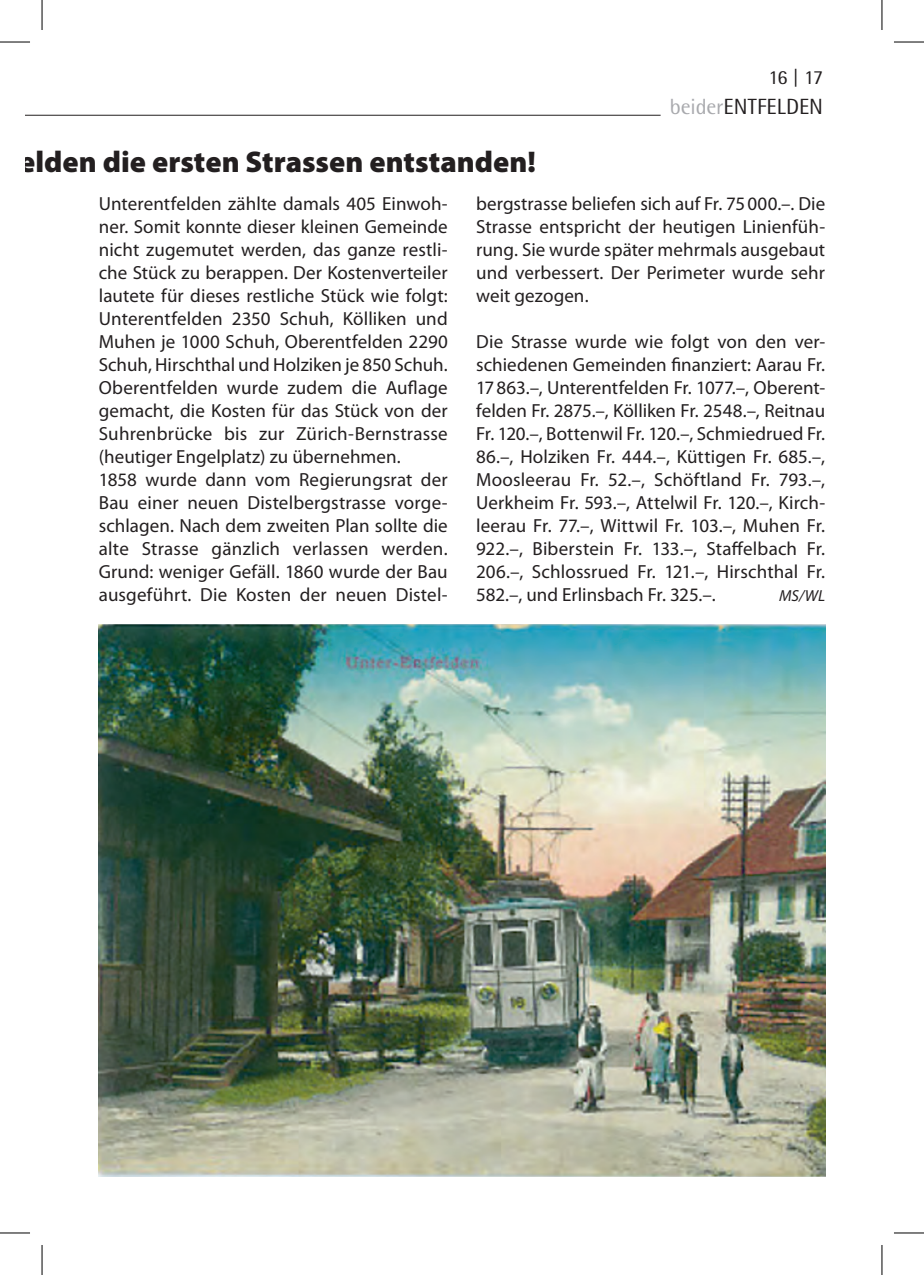
<style>
.page{position:relative;width:924px;height:1275px;background:#fff}
.page>*{position:absolute;margin:0;border:0;box-sizing:border-box;transform-origin:0 0}
.t1{font:900 30px "Myriad Pro";color:#231f20}
.t2{font:22px "Rotis Semi Sans Std";letter-spacing:-.005em;color:#231f20}
.t3{font:20px "Rotis Semi Sans Std";color:#231f20}
.t4{font:19px/23px "Myriad Pro";letter-spacing:.005em;color:#231f20;text-align:justify}
.t5{font:italic 16px "Myriad Pro";color:#231f20}
.s1{color:#a8a9ad}
</style>
<div class="page">
<hr style="left:25px;top:115px;width:635px;height:1px;background:#231f20">
<img style="left:99px;top:624px;width:725px;height:552px">
<hr style="left:0;top:42px;width:30px;height:1px;background:#000">
<hr style="left:893px;top:42px;width:30px;height:1px;background:#000">
<hr style="left:0;top:1232px;width:30px;height:1px;background:#000">
<hr style="left:893px;top:1232px;width:30px;height:1px;background:#000">
<hr style="left:42px;top:0;width:1px;height:30px;background:#000">
<hr style="left:42px;top:1245px;width:1px;height:30px;background:#000">
<hr style="left:881px;top:0;width:1px;height:30px;background:#000">
<hr style="left:881px;top:1245px;width:1px;height:30px;background:#000">
<h1 class="t1" style="left:-4px;top:142px;width:541px">tfelden die ersten Strassen entstanden!</h1>
<p class="t3" style="left:768px;top:66px;width:56px">16 | 17</p>
<p class="t2" style="left:669px;top:93px;width:155px"><span class="s1">beider</span>ENTFELDEN</p>
<p class="t4" style="left:99px;top:192px;width:350px;text-align:left">Unterentfelden zählte damals 405 Einwoh&shy;ner. Somit konnte dieser kleinen Gemeinde nicht zugemutet werden, das ganze restli&shy;che Stück zu berappen. Der Kostenverteiler lautete für dieses restliche Stück wie folgt:<br>Unterentfelden 2350 Schuh, Kölliken und Muhen je 1000 Schuh, Oberentfelden 2290<br>Schuh, Hirschthal und Holziken je 850 Schuh.<br>Oberentfelden wurde zudem die Auflage gemacht, die Kosten für das Stück von der Suhrenbrücke bis zur Zürich-Bernstrasse (heutiger Engelplatz) zu übernehmen.<br>1858 wurde dann vom Regierungsrat der Bau einer neuen Distelbergstrasse vorge&shy;schlagen. Nach dem zweiten Plan sollte die alte Strasse gänzlich verlassen werden.<br>Grund: weniger Gefäll. 1860 wurde der Bau ausgeführt. Die Kosten der neuen Distel-</p>
<p class="t4" style="left:476px;top:192px;width:350px">bergstrasse beliefen sich auf Fr. 75000.–. Die Strasse entspricht der heutigen Linienfüh&shy;rung. Sie wurde später mehrmals ausgebaut und verbessert. Der Perimeter wurde sehr weit gezogen.</p>
<p class="t4" style="left:476px;top:330px;width:350px">Die Strasse wurde wie folgt von den ver&shy;schiedenen Gemeinden finanziert: Aarau Fr.<br>17863.–, Unterentfelden Fr. 1077.–, Oberent&shy;felden Fr. 2875.–, Kölliken Fr. 2548.–, Reitnau Fr. 120.–, Bottenwil Fr. 120.–, Schmiedrued Fr.<br>86.–, Holziken Fr. 444.–, Küttigen Fr. 685.–, Moosleerau Fr. 52.–, Schöftland Fr. 793.–, Uerkheim Fr. 593.–, Attelwil Fr. 120.–, Kirch&shy;leerau Fr. 77.–, Wittwil Fr. 103.–, Muhen Fr.<br>922.–, Biberstein Fr. 133.–, Staffelbach Fr.<br>206.–, Schlossrued Fr. 121.–, Hirschthal Fr.<br>582.–, und Erlinsbach Fr. 325.–.</p>
<p class="t5" style="left:778px;top:586px;width:48px">MS/WL</p>
</div>
